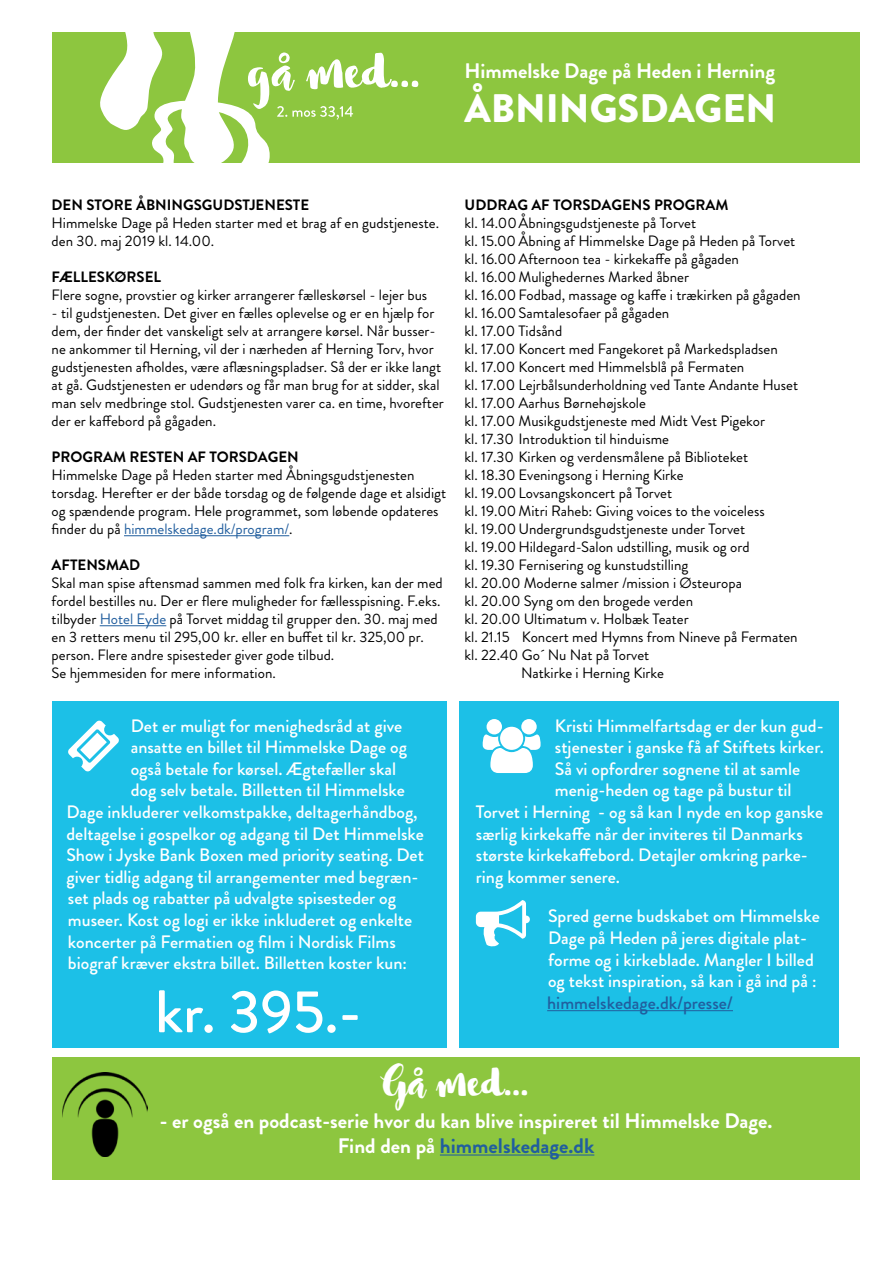
<style>
.page{position:relative;width:893px;height:1263px;background:#fff}
.page>*{position:absolute;margin:0;border:0;box-sizing:border-box;transform-origin:0 0}
.t1{font:500 60px "Brandon Grotesque";color:#fff}
.t2{font:900 39.75px "Brandon Grotesque";color:#fff}
.t3{font:36px "Baltasar Dark";color:#fff}
.t4{font:700 21px/25.2px "Brandon Grotesque";color:#fff;text-align:center}
.t5{font:500 18px/21.6px "Brandon Grotesque";color:#fff}
.t6{font:500 18px "Brandon Grotesque";color:#215e9e}
.t7{font:15px/18px "Brandon Grotesque";color:#000}
.t8{font:700 15px "Brandon Grotesque";color:#000}
.s1{color:#215e9e}
</style>
<div class="page">
<div style="left:52px;top:702px;width:395px;height:346px;background:#1cc0e7"></div>
<div style="left:459px;top:702px;width:379px;height:346px;background:#1cc0e7"></div>
<hr style="left:547px;top:1010px;width:186px;height:1px;background:#215e9e">
<hr style="left:124px;top:535px;width:165px;height:1px;background:#215e9e">
<hr style="left:100px;top:625px;width:66px;height:1px;background:#215e9e">
<div style="left:52px;top:33px;width:807px;height:130px;background:#8dc63f"></div>
<svg style="left:100px;top:33px;width:318px;height:130px"></svg>
<div style="left:52px;top:1058px;width:807px;height:122px;background:#8dc63f"></div>
<img style="left:62px;top:1072px;width:86px;height:84px">
<hr style="left:440px;top:1154px;width:154px;height:1px;background:#215e9e">
<h3 class="t4" style="left:464px;top:59px;width:312px">Himmelske Dage på Heden i Herning</h3>
<h2 class="t2" style="left:464px;top:80px;width:313px">ÅBNINGSDAGEN</h2>
<p class="t8" style="left:52px;top:195px;width:259px">DEN STORE ÅBNINGSGUDSTJENESTE</p>
<p class="t7" style="left:52px;top:214px;width:389px">Himmelske Dage på Heden starter med et brag af en gudstjeneste. den 30. maj 2019 kl. 14.00.</p>
<p class="t8" style="left:52px;top:267px;width:111px">FÆLLESKØRSEL</p>
<p class="t7" style="left:52px;top:286px;width:377px">Flere sogne, provstier og kirker arrangerer fælleskørsel - lejer bus</p>
<p class="t7" style="left:52px;top:304px;width:394px">- til gudstjenesten. Det giver en fælles oplevelse og er en hjælp for dem, der finder det vanskeligt selv at arrangere kørsel. Når busser&shy;ne ankommer til Herning, vil der i nærheden af Herning Torv, hvor gudstjenesten afholdes, være aflæsningspladser. Så der er ikke langt at gå. Gudstjenesten er udendørs og får man brug for at sidder, skal man selv medbringe stol. Gudstjenesten varer ca. en time, hvorefter der er kaffebord på gågaden.</p>
<p class="t8" style="left:52px;top:447px;width:249px">PROGRAM RESTEN AF TORSDAGEN</p>
<p class="t7" style="left:52px;top:466px;width:396px">Himmelske Dage på Heden starter med Åbningsgudstjenesten torsdag. Herefter er der både torsdag og de følgende dage et alsidigt og spændende program. Hele programmet, som løbende opdateres finder du på <span class="s1">himmelskedage.dk/program/</span>.</p>
<p class="t8" style="left:52px;top:555px;width:90px">AFTENSMAD</p>
<p class="t7" style="left:52px;top:574px;width:393px">Skal man spise aftensmad sammen med folk fra kirken, kan der med fordel bestilles nu. Der er flere muligheder for fællesspisning. F.eks. tilbyder <span class="s1">Hotel Eyde</span> på Torvet middag til grupper den. 30. maj med en 3 retters menu til 295,00 kr. eller en buffet til kr. 325,00 pr. person. Flere andre spisesteder giver gode tilbud.<br>Se hjemmesiden for mere information.</p>
<p class="t5" style="left:131px;top:715px;width:273px">Det er muligt for menighedsråd at give</p>
<p class="t5" style="left:131px;top:736px;width:278px">ansatte en billet til Himmelske Dage og</p>
<p class="t5" style="left:131px;top:758px;width:267px">også betale for kørsel. Ægtefæller skal</p>
<p class="t5" style="left:131px;top:780px;width:276px">dog selv betale. Billetten til Himmelske</p>
<p class="t5" style="left:66px;top:801px;width:353px">Dage inkluderer velkomstpakke, deltagerhåndbog,</p>
<p class="t5" style="left:66px;top:823px;width:359px">deltagelse i gospelkor og adgang til Det Himmelske</p>
<p class="t5" style="left:66px;top:844px;width:359px">Show i Jyske Bank Boxen med priority seating. Det</p>
<p class="t5" style="left:66px;top:866px;width:354px">giver tidlig adgang til arrangementer med begræn-</p>
<p class="t5" style="left:68px;top:888px;width:330px">set plads og rabatter på udvalgte spisesteder og</p>
<p class="t5" style="left:68px;top:909px;width:346px">museer. Kost og logi er ikke inkluderet og enkelte</p>
<p class="t5" style="left:68px;top:931px;width:329px">koncerter på Fermatien og film i Nordisk Films</p>
<p class="t5" style="left:68px;top:952px;width:340px">biograf kræver ekstra billet. Billetten koster kun:</p>
<h1 class="t1" style="left:155px;top:970px;width:208px">kr. 395.-</h1>
<p class="t8" style="left:465px;top:195px;width:265px">UDDRAG AF TORSDAGENS PROGRAM</p>
<p class="t7" style="left:465px;top:214px;width:233px">kl. 14.00Åbningsgudstjeneste på Torvet</p>
<p class="t7" style="left:465px;top:232px;width:332px">kl. 15.00 Åbning af Himmelske Dage på Heden på Torvet</p>
<p class="t7" style="left:465px;top:250px;width:276px">kl. 16.00Afternoon tea - kirkekaffe på gågaden</p>
<p class="t7" style="left:465px;top:268px;width:226px">kl. 16.00 Mulighedernes Marked åbner</p>
<p class="t7" style="left:465px;top:286px;width:338px">kl. 16.00Fodbad, massage og kaffe i trækirken på gågaden</p>
<p class="t7" style="left:465px;top:304px;width:206px">kl. 16.00Samtalesofaer på gågaden</p>
<p class="t7" style="left:465px;top:322px;width:99px">kl. 17.00 Tidsånd</p>
<p class="t7" style="left:465px;top:340px;width:315px">kl. 17.00 Koncert med Fangekoret på Markedspladsen</p>
<p class="t7" style="left:465px;top:358px;width:281px">kl. 17.00 Koncert med Himmelsblå på Fermaten</p>
<p class="t7" style="left:465px;top:376px;width:335px">kl. 17.00 Lejrbålsunderholdning ved Tante Andante Huset</p>
<p class="t7" style="left:465px;top:394px;width:183px">kl. 17.00 Aarhus Børnehøjskole</p>
<p class="t7" style="left:465px;top:412px;width:302px">kl. 17.00 Musikgudstjeneste med Midt Vest Pigekor</p>
<p class="t7" style="left:465px;top:430px;width:206px">kl. 17.30 Introduktion til hinduisme</p>
<p class="t7" style="left:465px;top:448px;width:285px">kl. 17.30 Kirken og verdensmålene på Biblioteket</p>
<p class="t7" style="left:465px;top:466px;width:221px">kl. 18.30 Eveningsong i Herning Kirke</p>
<p class="t7" style="left:465px;top:484px;width:209px">kl. 19.00Lovsangskoncert på Torvet</p>
<p class="t7" style="left:465px;top:502px;width:302px">kl. 19.00 Mitri Raheb: Giving voices to the voiceless</p>
<p class="t7" style="left:465px;top:520px;width:282px">kl. 19.00 Undergrundsgudstjeneste under Torvet</p>
<p class="t7" style="left:465px;top:538px;width:287px">kl. 19.00Hildegard-Salon udstilling, musik og ord</p>
<p class="t7" style="left:465px;top:556px;width:225px">kl. 19.30 Fernisering og kunstudstilling</p>
<p class="t7" style="left:465px;top:574px;width:279px">kl. 20.00 Moderne salmer /mission i Østeuropa</p>
<p class="t7" style="left:465px;top:592px;width:230px">kl. 20.00 Syng om den brogede verden</p>
<p class="t7" style="left:465px;top:610px;width:226px">kl. 20.00 Ultimatum v. Holbæk Teater</p>
<p class="t7" style="left:465px;top:628px;width:335px">kl. 21.15 Koncert med Hymns from Nineve på Fermaten</p>
<p class="t7" style="left:465px;top:646px;width:186px">kl. 22.40 Go´ Nu Nat på Torvet</p>
<p class="t7" style="left:521px;top:664px;width:144px">Natkirke i Herning Kirke</p>
<p class="t5" style="left:555px;top:715px;width:270px">Kristi Himmelfartsdag er der kun gud-</p>
<p class="t5" style="left:555px;top:736px;width:271px">stjenester i ganske få af Stiftets kirker.</p>
<p class="t5" style="left:555px;top:758px;width:247px">Så vi opfordrer sognene til at samle</p>
<p class="t5" style="left:555px;top:780px;width:238px">menig-heden og tage på bustur til</p>
<p class="t5" style="left:476px;top:801px;width:349px">Torvet i Herning - og så kan I nyde en kop ganske</p>
<p class="t5" style="left:476px;top:823px;width:328px">særlig kirkekaffe når der inviteres til Danmarks</p>
<p class="t5" style="left:476px;top:844px;width:333px">største kirkekaffebord. Detajler omkring parke-</p>
<p class="t5" style="left:476px;top:866px;width:146px">ring kommer senere.</p>
<p class="t5" style="left:548px;top:906px;width:273px">Spred gerne budskabet om Himmelske Dage på Heden på jeres digitale plat&shy;forme og i kirkeblade. Mangler I billed og tekst inspiration, så kan i gå ind på :</p>
<p class="t6" style="left:547px;top:990px;width:187px">himmelskedage.dk/presse/</p>
<h3 class="t3" style="left:381px;top:1060px;width:149px">Gå med...</h3>
<h3 class="t4" style="left:160px;top:1108px;width:614px">- er også en podcast-serie hvor du kan blive inspireret til Himmelske Dage.<br>Find den på <span class="s1">himmelskedage.dk</span></h3>
</div>
